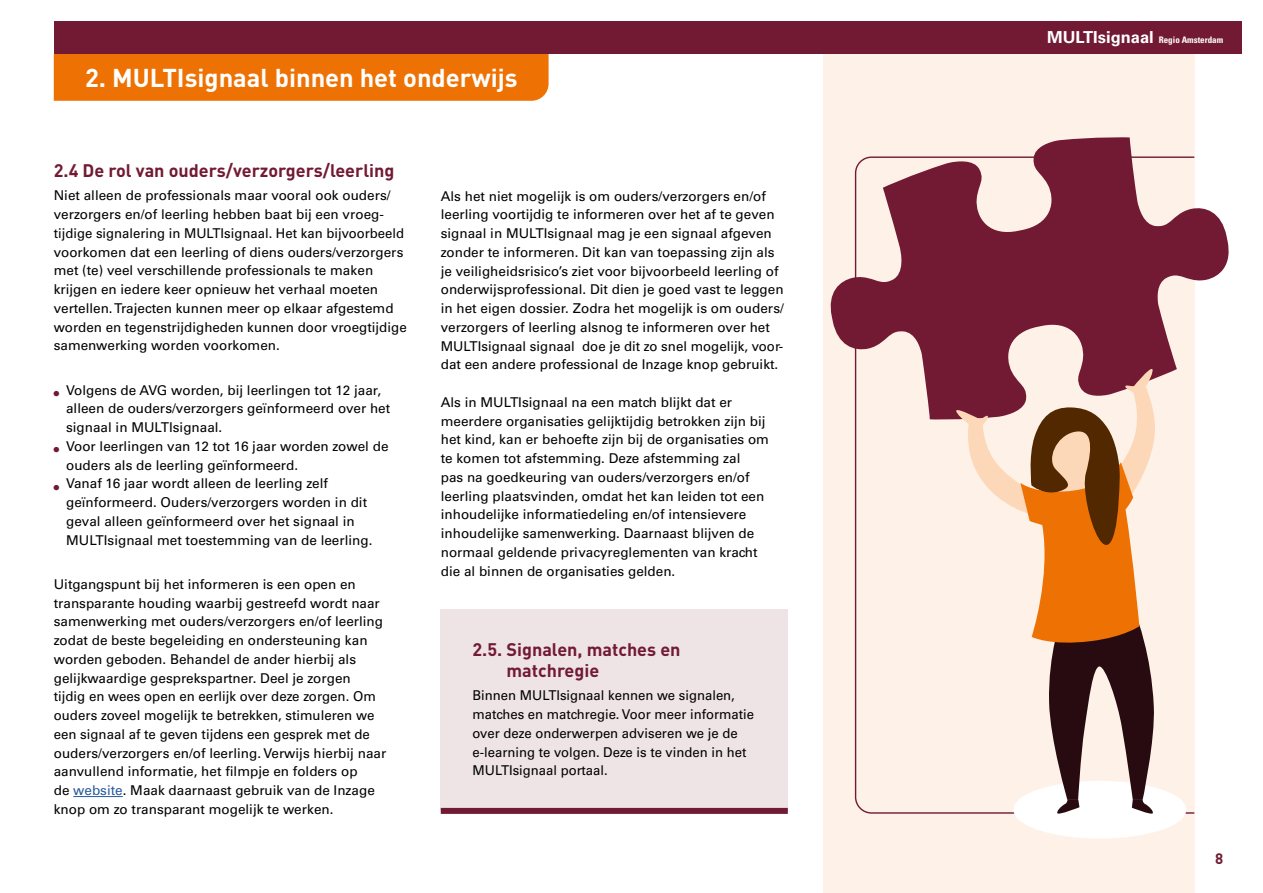
<style>
.page{position:relative;width:1263px;height:893px;background:#fff}
.page>*{position:absolute;margin:0;border:0;box-sizing:border-box;transform-origin:0 0}
.t1{font:700 25.5px "DIN";color:#fff}
.t2{font:700 18px/21.6px "DIN";color:#721a34}
.t3{font:700 15px "DIN";color:#721a34}
.t4{font:13.5px/18.8px "Univers";color:#000}
.t5{font:700 condensed 9px "Univers";color:#fff}
.s1{font-size:15px;color:#721a34}
.s2{color:#275b9b}
.s3{font-stretch:normal;font-size:16.5px}
</style>
<div class="page">
<div style="left:54px;top:21px;width:1188px;height:33px;background:#721a34"></div>
<div style="left:54px;top:54px;width:495px;height:47px;background:#ee7203"></div>
<hr style="left:73px;top:796px;width:50px;height:1px;background:#275b9b">
<div style="left:441px;top:609px;width:347px;height:202px;background:#eee3e5"></div>
<div style="left:441px;top:808px;width:347px;height:6px;background:#721a34"></div>
<div style="left:823px;top:54px;width:371px;height:839px;background:#fef2e8"></div>
<svg style="left:854px;top:420px;width:341px;height:394px"></svg>
<div style="left:1013px;top:781px;width:173px;height:57px;background:#fff;border-radius:50%"></div>
<svg style="left:830px;top:137px;width:399px;height:283px;fill:#721a34"></svg>
<svg style="left:954px;top:368px;width:201px;height:447px"></svg>
<h1 class="t1" style="left:85px;top:61px;width:434px">2. MULTIsignaal binnen het onderwijs</h1>
<h2 class="t2" style="left:54px;top:159px;width:342px">2.4 De rol van ouders/verzorgers/leerling</h2>
<p class="t4" style="left:54px;top:186px;width:354px">Niet alleen de professionals maar vooral ook ouders/ verzorgers en/of leerling hebben baat bij een vroeg&shy;tijdige signalering in MULTIsignaal. Het kan bijvoorbeeld voorkomen dat een leerling of diens ouders/verzorgers met (te) veel verschillende professionals te maken krijgen en iedere keer opnieuw het verhaal moeten vertellen. Trajecten kunnen meer op elkaar afgestemd worden en tegenstrijdigheden kunnen door vroegtijdige samenwerking worden voorkomen.</p>
<p class="t4" style="left:66px;top:381px;width:326px;text-indent:-12px"><span class="s1">•</span> Volgens de AVG worden, bij leerlingen tot 12 jaar, alleen de ouders/verzorgers geïnformeerd over het signaal in MULTIsignaal.</p>
<p class="t4" style="left:66px;top:437px;width:324px;text-indent:-12px"><span class="s1">•</span> Voor leerlingen van 12 tot 16 jaar worden zowel de ouders als de leerling geïnformeerd.</p>
<p class="t4" style="left:66px;top:474px;width:308px;text-indent:-12px"><span class="s1">•</span> Vanaf 16 jaar wordt alleen de leerling zelf geïnformeerd. Ouders/verzorgers worden in dit geval alleen geïnformeerd over het signaal in MULTIsignaal met toestemming van de leerling.</p>
<p class="t4" style="left:54px;top:575px;width:334px">Uitgangspunt bij het informeren is een open en transparante houding waarbij gestreefd wordt naar samenwerking met ouders/verzorgers en/of leerling zodat de beste begeleiding en ondersteuning kan worden geboden. Behandel de ander hierbij als gelijkwaardige gesprekspartner. Deel je zorgen<br>tijdig en wees open en eerlijk over deze zorgen. Om ouders zoveel mogelijk te betrekken, stimuleren we een signaal af te geven tijdens een gesprek met de ouders/verzorgers en/of leerling. Verwijs hierbij naar aanvullend informatie, het filmpje en folders op<br>de <span class="s2">website</span>. Maak daarnaast gebruik van de Inzage knop om zo transparant mogelijk te werken.</p>
<p class="t4" style="left:441px;top:187px;width:345px">Als het niet mogelijk is om ouders/verzorgers en/of leerling voortijdig te informeren over het af te geven signaal in MULTIsignaal mag je een signaal afgeven zonder te informeren. Dit kan van toepassing zijn als je veiligheidsrisico’s ziet voor bijvoorbeeld leerling of onderwijsprofessional. Dit dien je goed vast te leggen in het eigen dossier. Zodra het mogelijk is om ouders/ verzorgers of leerling alsnog te informeren over het MULTIsignaal signaal doe je dit zo snel mogelijk, voor&shy;dat een andere professional de Inzage knop gebruikt.</p>
<p class="t4" style="left:441px;top:393px;width:330px">Als in MULTIsignaal na een match blijkt dat er meerdere organisaties gelijktijdig betrokken zijn bij het kind, kan er behoefte zijn bij de organisaties om te komen tot afstemming. Deze afstemming zal<br>pas na goedkeuring van ouders/verzorgers en/of leerling plaatsvinden, omdat het kan leiden tot een inhoudelijke informatiedeling en/of intensievere inhoudelijke samenwerking. Daarnaast blijven de normaal geldende privacyreglementen van kracht die al binnen de organisaties gelden.</p>
<p class="t2" style="left:506px;top:638px;width:176px;text-indent:-34px">2.5. Signalen, matches en matchregie</p>
<p class="t4" style="left:472px;top:686px;width:283px">Binnen MULTIsignaal kennen we signalen, matches en matchregie. Voor meer informatie over deze onderwerpen adviseren we je de e-learning te volgen. Deze is te vinden in het MULTIsignaal portaal.</p>
<p class="t5" style="left:1047px;top:34px;width:178px"><span class="s3">MULTIsignaal</span> Regio Amsterdam</p>
<p class="t3" style="left:1215px;top:848px;width:10px">8</p>
</div>
